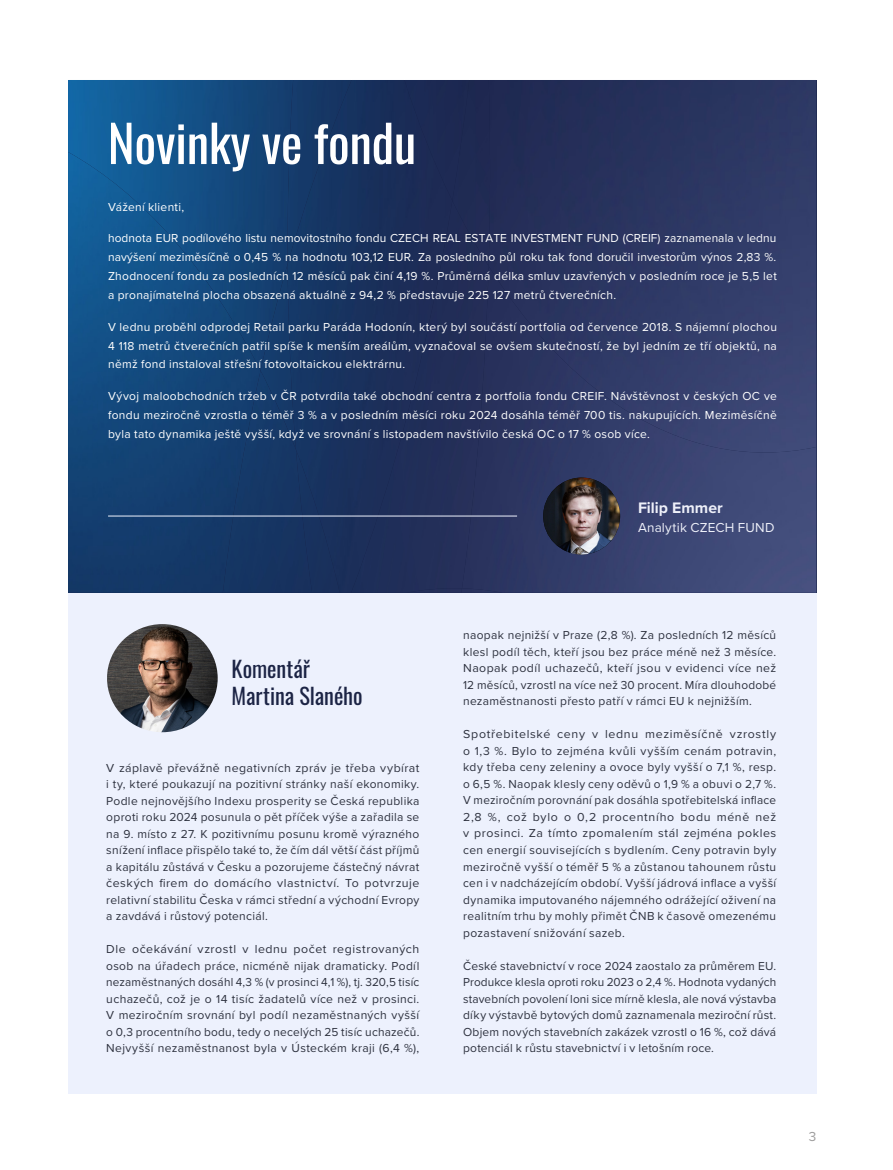
<style>
.page{position:relative;width:893px;height:1170px;background:#fff}
.page>*{position:absolute;margin:0;border:0;box-sizing:border-box;transform-origin:0 0}
.t1{font:51px "Oswald";letter-spacing:-.005em;color:#fff}
.t2{font:22.5px/27px "Oswald";letter-spacing:-.005em;color:#1c2445}
.t3{font:700 15.75px "Proxima Nova";color:#eef0f9}
.t4{font:13.5px "Proxima Nova";letter-spacing:.015em;color:#eef0f9}
.t5{font:13.5px "Proxima Nova";color:#9d9c9c}
.t6{font:12px/16.5px "Proxima Nova";letter-spacing:.025em;color:#2e323f;text-align:justify}
.t7{font:12px/18.9px "Proxima Nova";letter-spacing:.025em;color:#fff;text-align:justify}
</style>
<div class="page">
<div style="left:68px;top:480px;width:748px;height:613px;background:#edf1fd"></div>
<img style="left:107px;top:624px;width:111px;height:108px">
<img style="left:68px;top:80px;width:219px;height:184px">
<div style="left:261px;top:264px;width:27px;height:106px;background:#153c6d"></div>
<img style="left:489px;top:452px;width:327px;height:140px">
<img style="left:489px;top:588px;width:14px;height:4px">
<img style="left:489px;top:80px;width:327px;height:372px">
<div style="left:452px;top:266px;width:37px;height:326px;background:#262f59"></div>
<div style="left:452px;top:80px;width:38px;height:186px;background:#1f2b53"></div>
<img style="left:288px;top:80px;width:164px;height:512px">
<div style="left:404px;top:80px;width:65px;height:121px;background:#1c2a54"></div>
<img style="left:68px;top:152px;width:193px;height:440px">
<img style="left:223px;top:370px;width:89px;height:222px">
<div style="left:296px;top:449px;width:44px;height:143px;background:#18315e"></div>
<img style="left:543px;top:477px;width:77px;height:77px;border-radius:38px">
<hr style="left:108px;top:515px;width:409px;height:1px;background:#edf1fd">
<h1 class="t1" style="left:108px;top:98px;width:310px">Novinky ve fondu</h1>
<p class="t7" style="left:108px;top:196px;width:78px">Vážení klienti,</p>
<p class="t7" style="left:108px;top:228px;width:670px">hodnota EUR podílového listu nemovitostního fondu CZECH REAL ESTATE INVESTMENT FUND (CREIF) zaznamenala v lednu navýšení meziměsíčně o 0,45 % na hodnotu 103,12 EUR. Za posledního půl roku tak fond doručil investorům výnos 2,83 %.<br>Zhodnocení fondu za posledních 12 měsíců pak činí 4,19 %. Průměrná délka smluv uzavřených v posledním roce je 5,5 let a pronajímatelná plocha obsazená aktuálně z 94,2 % představuje 225 127 metrů čtverečních.</p>
<p class="t7" style="left:108px;top:316px;width:670px">V lednu proběhl odprodej Retail parku Paráda Hodonín, který byl součástí portfolia od července 2018. S nájemní plochou 4 118 metrů čtverečních patřil spíše k menším areálům, vyznačoval se ovšem skutečností, že byl jedním ze tří objektů, na němž fond instaloval střešní fotovoltaickou elektrárnu.</p>
<p class="t7" style="left:108px;top:386px;width:670px">Vývoj maloobchodních tržeb v ČR potvrdila také obchodní centra z portfolia fondu CREIF. Návštěvnost v českých OC ve fondu meziročně vzrostla o téměř 3 % a v posledním měsíci roku 2024 dosáhla téměř 700 tis. nakupujících. Meziměsíčně byla tato dynamika ještě vyšší, když ve srovnání s listopadem navštívilo česká OC o 17 % osob více.</p>
<h3 class="t3" style="left:638px;top:496px;width:86px">Filip Emmer</h3>
<p class="t4" style="left:638px;top:518px;width:138px">Analytik CZECH FUND</p>
<h2 class="t2" style="left:232px;top:653px;width:132px">Komentář<br>Martina Slaného</h2>
<p class="t6" style="left:106px;top:758px;width:315px">V záplavě převážně negativních zpráv je třeba vybírat i ty, které poukazují na pozitivní stránky naší ekonomiky.<br>Podle nejnovějšího Indexu prosperity se Česká republika oproti roku 2024 posunula o pět příček výše a zařadila se na 9. místo z 27. K pozitivnímu posunu kromě výrazného snížení inflace přispělo také to, že čím dál větší část příjmů a kapitálu zůstává v Česku a pozorujeme částečný návrat českých firem do domácího vlastnictví. To potvrzuje relativní stabilitu Česka v rámci střední a východní Evropy a zavdává i růstový potenciál.</p>
<p class="t6" style="left:106px;top:940px;width:315px">Dle očekávání vzrostl v lednu počet registrovaných osob na úřadech práce, nicméně nijak dramaticky. Podíl nezaměstnaných dosáhl 4,3 % (v prosinci 4,1 %), tj. 320,5 tisíc uchazečů, což je o 14 tisíc žadatelů více než v prosinci.<br>V meziročním srovnání byl podíl nezaměstnaných vyšší o 0,3 procentního bodu, tedy o necelých 25 tisíc uchazečů.<br>Nejvyšší nezaměstnanost byla v Ústeckém kraji (6,4 %),</p>
<p class="t6" style="left:463px;top:626px;width:315px">naopak nejnižší v Praze (2,8 %). Za posledních 12 měsíců klesl podíl těch, kteří jsou bez práce méně než 3 měsíce.<br>Naopak podíl uchazečů, kteří jsou v evidenci více než 12 měsíců, vzrostl na více než 30 procent. Míra dlouhodobé nezaměstnanosti přesto patří v rámci EU k nejnižším.</p>
<p class="t6" style="left:463px;top:725px;width:315px">Spotřebitelské ceny v lednu meziměsíčně vzrostly o 1,3 %. Bylo to zejména kvůli vyšším cenám potravin, kdy třeba ceny zeleniny a ovoce byly vyšší o 7,1 %, resp. o 6,5 %. Naopak klesly ceny oděvů o 1,9 % a obuvi o 2,7 %.<br>V meziročním porovnání pak dosáhla spotřebitelská inflace 2,8 %, což bylo o 0,2 procentního bodu méně než v prosinci. Za tímto zpomalením stál zejména pokles cen energií souvisejících s bydlením. Ceny potravin byly meziročně vyšší o téměř 5 % a zůstanou tahounem růstu cen i v nadcházejícím období. Vyšší jádrová inflace a vyšší dynamika imputovaného nájemného odrážející oživení na realitním trhu by mohly přimět ČNB k časově omezenému pozastavení snižování sazeb.</p>
<p class="t6" style="left:463px;top:956px;width:315px">České stavebnictví v roce 2024 zaostalo za průměrem EU.<br>Produkce klesla oproti roku 2023 o 2,4 %. Hodnota vydaných stavebních povolení loni sice mírně klesla, ale nová výstavba díky výstavbě bytových domů zaznamenala meziroční růst.<br>Objem nových stavebních zakázek vzrostl o 16 %, což dává potenciál k růstu stavebnictví i v letošním roce.</p>
<p class="t5" style="left:809px;top:1125px;width:9px">3</p>
</div>
